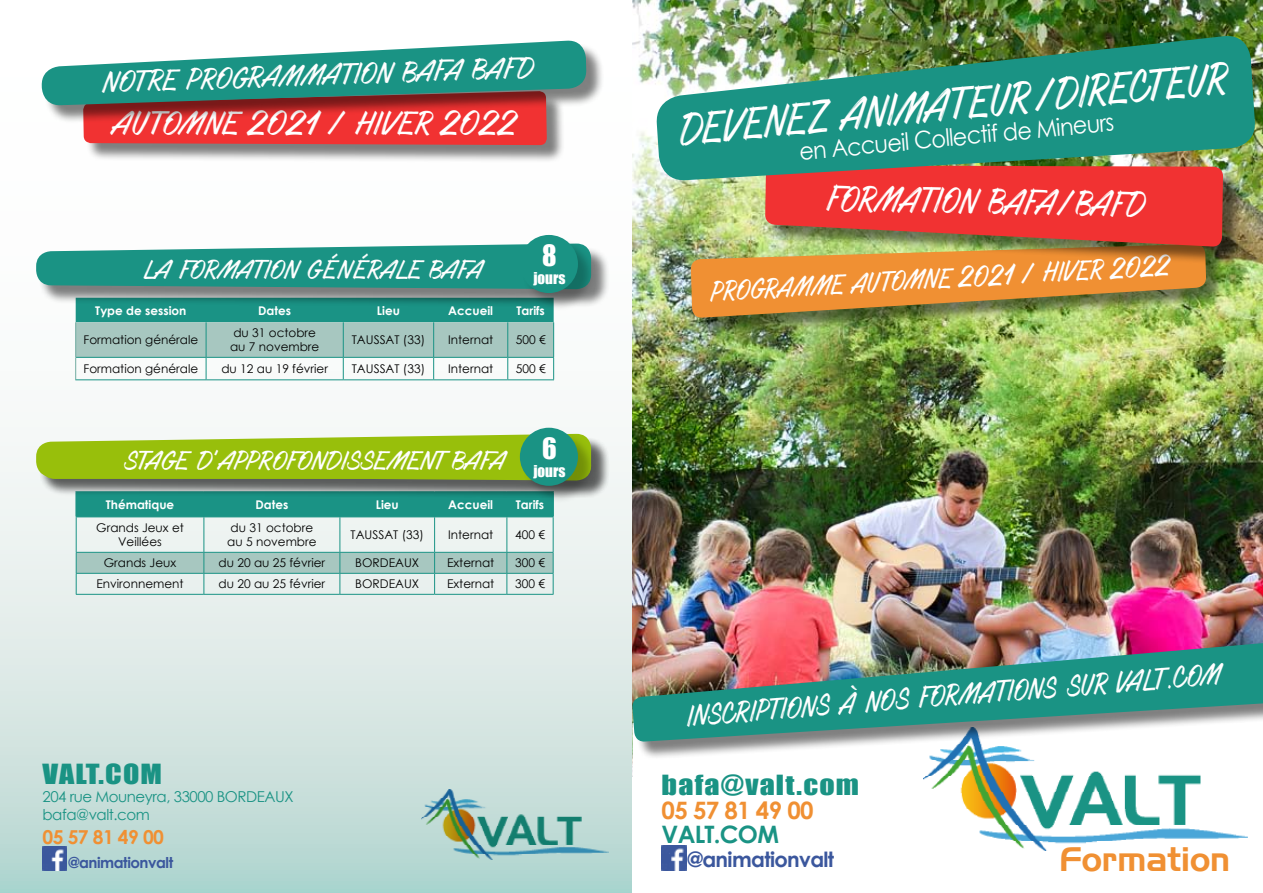
<style>
.page{position:relative;width:1263px;height:893px;background:#fff}
.page>*{position:absolute;margin:0;border:0;box-sizing:border-box;transform-origin:0 0}
.t1{font:40.5px "Mark My Words";color:#fff;scale:.93 1}
.t2{font:33.15px "Aero";color:#f09033}
.t3{font:32.7px "Mark My Words";color:#fff;scale:.93 1}
.t4{font:30px "Mark My Words";letter-spacing:-.005em;color:#fff}
.t5{font:27px "Mark My Words";color:#fff;scale:.93 1}
.t6{font:27px "Mark My Words";color:#fff}
.t7{font:27px "Impact";color:#fff}
.t8{font:25.5px "Mark My Words";color:#fff;scale:.93 1}
.t9{font:25.5px "Impact";letter-spacing:.04em;color:#1a9384;scale:1.18 1}
.t10{font:24px "Mark My Words";letter-spacing:-.05em;color:#fff}
.t11{font:24px "Century Gothic";color:#fff;scale:.93 1}
.t12{font:700 24px "Century Gothic";letter-spacing:-.03em;color:#f09033}
.t13{font:700 24px "Century Gothic";letter-spacing:-.03em;color:#1a9384}
.t14{font:700 21px "Century Gothic";letter-spacing:-.03em;color:#3b579d}
.t15{font:700 19.2px "Century Gothic";letter-spacing:-.03em;color:#f09033}
.t16{font:15px/18px "Century Gothic";letter-spacing:-.03em;color:#1a9384}
.t17{font:700 15px "Century Gothic";letter-spacing:-.03em;color:#3b579d}
.t18{font:15px "Impact";color:#fff}
.t19{font:12px/14.4px "Century Gothic";color:#000}
.t20{font:700 12px "Century Gothic";color:#fff}
</style>
<div class="page">
<img style="left:632px;top:0;width:631px;height:642px">
<div style="left:693px;top:246px;width:547px;height:110px;background:#000;opacity:.5"></div>
<div style="left:767px;top:168px;width:482px;height:110px;background:#000;opacity:.5"></div>
<img style="left:691px;top:192px;width:532px;height:126px">
<img style="left:654px;top:33px;width:602px;height:159px">
<img style="left:923px;top:773px;width:324px;height:77px">
<div style="left:634px;top:645px;width:629px;height:128px;background:#000;opacity:.5"></div>
<img style="left:632px;top:642px;width:631px;height:100px">
<img style="left:662px;top:846px;width:24px;height:24px">
<svg style="left:0;top:234px;width:631px;height:659px"></svg>
<svg style="left:75px;top:314px;width:479px;height:65px"></svg>
<hr style="left:75px;top:379px;width:131px;height:1px;background:#1a9385">
<hr style="left:206px;top:379px;width:137px;height:1px;background:#1a9385">
<hr style="left:343px;top:379px;width:91px;height:1px;background:#1a9385">
<hr style="left:434px;top:379px;width:74px;height:1px;background:#1a9385">
<hr style="left:508px;top:379px;width:46px;height:1px;background:#1a9385">
<hr style="left:75px;top:493px;width:2px;height:23px;background:#1a9385">
<div style="left:77px;top:507px;width:445px;height:9px;background:#1a9385"></div>
<hr style="left:506px;top:493px;width:2px;height:23px;background:#1a9385">
<hr style="left:76px;top:516px;width:128px;height:1px;background:#1a9385">
<hr style="left:76px;top:517px;width:1px;height:35px;background:#1a9385">
<hr style="left:204px;top:516px;width:136px;height:1px;background:#1a9385">
<hr style="left:204px;top:517px;width:1px;height:35px;background:#1a9385">
<hr style="left:340px;top:516px;width:95px;height:1px;background:#1a9385">
<hr style="left:339px;top:517px;width:1px;height:35px;background:#1a9385">
<hr style="left:435px;top:516px;width:72px;height:1px;background:#1a9385">
<hr style="left:434px;top:517px;width:1px;height:35px;background:#1a9385">
<hr style="left:507px;top:516px;width:46px;height:1px;background:#1a9385">
<hr style="left:506px;top:517px;width:1px;height:35px;background:#1a9385">
<hr style="left:553px;top:517px;width:1px;height:35px;background:#1a9385">
<svg style="left:76px;top:552px;width:478px;height:42px;background:#bdd7d2"></svg>
<hr style="left:76px;top:594px;width:128px;height:1px;background:#1a9385">
<hr style="left:204px;top:594px;width:136px;height:1px;background:#1a9385">
<hr style="left:340px;top:594px;width:95px;height:1px;background:#1a9385">
<hr style="left:435px;top:594px;width:72px;height:1px;background:#1a9385">
<hr style="left:507px;top:594px;width:46px;height:1px;background:#1a9385">
<img style="left:421px;top:789px;width:187px;height:71px">
<img style="left:43px;top:846px;width:24px;height:25px">
<div style="left:38px;top:246px;width:578px;height:68px;background:#000;opacity:.5"></div>
<svg style="left:36px;top:243px;width:486px;height:46px;background:#379e91"></svg>
<div style="left:38px;top:436px;width:578px;height:71px;background:#000;opacity:.25"></div>
<div style="left:38px;top:436px;width:578px;height:69px;background:#000;opacity:.5"></div>
<svg style="left:36px;top:434px;width:486px;height:47px;background:#9ec025"></svg>
<div style="left:522px;top:430px;width:110px;height:91px;background:#000;opacity:.25"></div>
<div style="left:520px;top:428px;width:58px;height:58px;background:#1a9384;border-radius:50%"></div>
<div style="left:522px;top:237px;width:110px;height:92px;background:#000;opacity:.25"></div>
<div style="left:520px;top:235px;width:58px;height:58px;background:#1a9384;border-radius:50%"></div>
<div style="left:85px;top:93px;width:486px;height:85px;background:#000;opacity:.5"></div>
<div style="left:44px;top:43px;width:568px;height:93px;background:#000;opacity:.5"></div>
<svg style="left:41px;top:40px;width:546px;height:113px"></svg>
<h3 class="t6" style="left:101px;top:68px;width:435px;rotate:-2deg">NOTRE PROGRAMMATION BAFA BAFD</h3>
<h3 class="t4" style="left:113px;top:107px;width:406px">AUTOMNE 2021 / HIVER 2022</h3>
<h3 class="t10" style="left:144px;top:257px;width:342px">LA FORMATION GÉNÉRALE BAFA</h3>
<h3 class="t7" style="left:542px;top:234px;width:16px">8</h3>
<p class="t18" style="left:533px;top:266px;width:34px">jours</p>
<p class="t20" style="left:95px;top:301px;width:93px">Type de session</p>
<p class="t20" style="left:258px;top:301px;width:34px">Dates</p>
<p class="t20" style="left:377px;top:301px;width:25px">Lieu</p>
<p class="t20" style="left:448px;top:301px;width:46px">Accueil</p>
<p class="t20" style="left:517px;top:301px;width:30px">Tarifs</p>
<p class="t19" style="left:84px;top:332px;width:116px">Formation générale</p>
<p class="t19" style="left:230px;top:325px;width:91px">du 31 octobre au 7 novembre</p>
<p class="t19" style="left:352px;top:332px;width:75px">TAUSSAT (33)</p>
<p class="t19" style="left:448px;top:332px;width:47px">Internat</p>
<p class="t19" style="left:516px;top:332px;width:31px">500 €</p>
<p class="t19" style="left:84px;top:361px;width:116px">Formation générale</p>
<p class="t19" style="left:221px;top:361px;width:108px">du 12 au 19 février</p>
<p class="t19" style="left:352px;top:361px;width:75px">TAUSSAT (33)</p>
<p class="t19" style="left:448px;top:361px;width:47px">Internat</p>
<p class="t19" style="left:516px;top:361px;width:31px">500 €</p>
<h3 class="t10" style="left:124px;top:447px;width:384px">STAGE D’APPROFONDISSEMENT BAFA</h3>
<h3 class="t7" style="left:542px;top:427px;width:16px">6</h3>
<p class="t18" style="left:533px;top:459px;width:34px">jours</p>
<p class="t20" style="left:106px;top:495px;width:70px">Thématique</p>
<p class="t20" style="left:255px;top:495px;width:34px">Dates</p>
<p class="t20" style="left:376px;top:495px;width:25px">Lieu</p>
<p class="t20" style="left:448px;top:495px;width:46px">Accueil</p>
<p class="t20" style="left:516px;top:495px;width:30px">Tarifs</p>
<p class="t19" style="left:96px;top:520px;width:89px;text-align:center">Grands Jeux et<br>Veillées</p>
<p class="t19" style="left:227px;top:520px;width:91px">du 31 octobre au 5 novembre</p>
<p class="t19" style="left:351px;top:527px;width:75px">TAUSSAT (33)</p>
<p class="t19" style="left:448px;top:527px;width:47px">Internat</p>
<p class="t19" style="left:515px;top:527px;width:31px">400 €</p>
<p class="t19" style="left:104px;top:556px;width:74px">Grands Jeux</p>
<p class="t19" style="left:219px;top:556px;width:108px">du 20 au 25 février</p>
<p class="t19" style="left:355px;top:556px;width:66px">BORDEAUX</p>
<p class="t19" style="left:447px;top:556px;width:49px">Externat</p>
<p class="t19" style="left:515px;top:556px;width:31px">300 €</p>
<p class="t19" style="left:96px;top:577px;width:89px">Environnement</p>
<p class="t19" style="left:219px;top:577px;width:108px">du 20 au 25 février</p>
<p class="t19" style="left:355px;top:577px;width:66px">BORDEAUX</p>
<p class="t19" style="left:447px;top:577px;width:49px">Externat</p>
<p class="t19" style="left:515px;top:577px;width:31px">300 €</p>
<h3 class="t9" style="left:43px;top:754px;width:103px">VALT.COM</h3>
<p class="t16" style="left:43px;top:787px;width:253px">204 rue Mouneyra, 33000 BORDEAUX bafa@valt.com</p>
<h3 class="t15" style="left:43px;top:822px;width:123px">05 57 81 49 00</h3>
<p class="t17" style="left:68px;top:851px;width:106px">@animationvalt</p>
<h1 class="t1" style="left:677px;top:106px;width:594px;rotate:-5deg">DEVENEZ ANIMATEUR / DIRECTEUR</h1>
<h3 class="t11" style="left:798px;top:134px;width:341px;rotate:-5deg">en Accueil Collectif de Mineurs</h3>
<h3 class="t3" style="left:827px;top:181px;width:345px;rotate:1deg">FORMATION BAFA/BAFD</h3>
<h3 class="t8" style="left:710px;top:277px;width:497px;rotate:-3deg">PROGRAMME AUTOMNE 2021 / HIVER 2022</h3>
<h3 class="t5" style="left:686px;top:704px;width:578px;rotate:-5deg">INSCRIPTIONS À NOS FORMATIONS SUR VALT.COM</h3>
<h3 class="t9" style="left:662px;top:765px;width:169px">bafa@valt.com</h3>
<h3 class="t12" style="left:662px;top:792px;width:153px">05 57 81 49 00</h3>
<h3 class="t13" style="left:662px;top:816px;width:119px">VALT.COM</h3>
<h3 class="t14" style="left:687px;top:843px;width:148px">@animationvalt</h3>
<h2 class="t2" style="left:1059px;top:839px;width:172px">Formation</h2>
</div>
